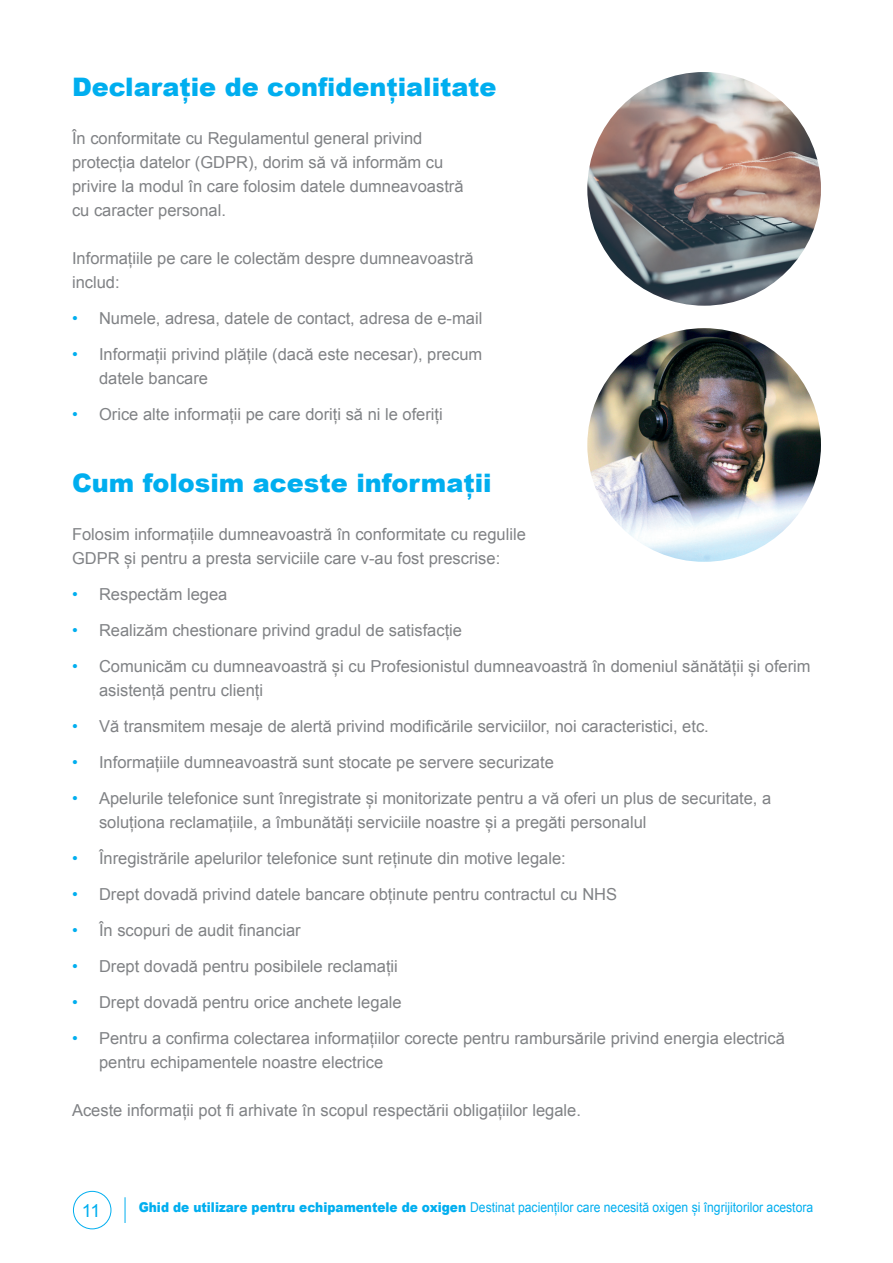
<style>
.page{position:relative;width:893px;height:1263px;background:#fff}
.page>*{position:absolute;margin:0;border:0;box-sizing:border-box;transform-origin:0 0}
.t1{font:900 25.5px "Arial";color:#00aeef}
.t2{font:18px "Arial";color:#00aeef}
.t3{font:16.5px/24px "Arial";color:#808285}
.t4{font:13.5px "Arial";color:#00aeef;scale:.9 1}
.s1{color:#00aeef}
.s2{font-weight:900}
</style>
<div class="page">
<div style="left:73px;top:1191px;width:38px;height:38px;border:1px solid #00aeef;border-radius:50%"></div>
<svg style="left:125px;top:1197px;width:1px;height:26px"></svg>
<img style="left:587px;top:72px;width:234px;height:234px;border-radius:117px">
<img style="left:587px;top:328px;width:234px;height:234px;border-radius:117px">
<h1 class="t1" style="left:72px;top:68px;width:426px">Declarație de confidențialitate</h1>
<p class="t3" style="left:72px;top:126px;width:393px">În conformitate cu Regulamentul general privind protecția datelor (GDPR), dorim să vă informăm cu privire la modul în care folosim datele dumneavoastră cu caracter personal.</p>
<p class="t3" style="left:72px;top:246px;width:403px">Informațiile pe care le colectăm despre dumneavoastră includ:</p>
<p class="t3" style="left:72px;top:306px;width:412px"><span class="s1">•</span> Numele, adresa, datele de contact, adresa de e-mail</p>
<p class="t3" style="left:99px;top:342px;width:385px;text-indent:-27px"><span class="s1">•</span> Informații privind plățile (dacă este necesar), precum datele bancare</p>
<p class="t3" style="left:72px;top:402px;width:372px"><span class="s1">•</span> Orice alte informații pe care doriți să ni le oferiți</p>
<h1 class="t1" style="left:72px;top:464px;width:421px">Cum folosim aceste informații</h1>
<p class="t3" style="left:72px;top:522px;width:455px">Folosim informațiile dumneavoastră în conformitate cu regulile<br>GDPR și pentru a presta serviciile care v-au fost prescrise:</p>
<p class="t3" style="left:72px;top:582px;width:157px"><span class="s1">•</span> Respectăm legea</p>
<p class="t3" style="left:72px;top:618px;width:392px"><span class="s1">•</span> Realizăm chestionare privind gradul de satisfacție</p>
<p class="t3" style="left:99px;top:654px;width:713px;text-indent:-27px"><span class="s1">•</span> Comunicăm cu dumneavoastră și cu Profesionistul dumneavoastră în domeniul sănătății și oferim asistență pentru clienți</p>
<p class="t3" style="left:72px;top:714px;width:638px"><span class="s1">•</span> Vă transmitem mesaje de alertă privind modificările serviciilor, noi caracteristici, etc.</p>
<p class="t3" style="left:72px;top:750px;width:483px"><span class="s1">•</span> Informațiile dumneavoastră sunt stocate pe servere securizate</p>
<p class="t3" style="left:99px;top:786px;width:674px;text-indent:-27px"><span class="s1">•</span> Apelurile telefonice sunt înregistrate și monitorizate pentru a vă oferi un plus de securitate, a soluționa reclamațiile, a îmbunătăți serviciile noastre și a pregăti personalul</p>
<p class="t3" style="left:72px;top:846px;width:495px"><span class="s1">•</span> Înregistrările apelurilor telefonice sunt reținute din motive legale:</p>
<p class="t3" style="left:72px;top:882px;width:547px"><span class="s1">•</span> Drept dovadă privind datele bancare obținute pentru contractul cu NHS</p>
<p class="t3" style="left:72px;top:918px;width:230px"><span class="s1">•</span> În scopuri de audit financiar</p>
<p class="t3" style="left:72px;top:954px;width:327px"><span class="s1">•</span> Drept dovadă pentru posibilele reclamații</p>
<p class="t3" style="left:72px;top:990px;width:331px"><span class="s1">•</span> Drept dovadă pentru orice anchete legale</p>
<p class="t3" style="left:99px;top:1026px;width:687px;text-indent:-27px"><span class="s1">•</span> Pentru a confirma colectarea informațiilor corecte pentru rambursările privind energia electrică pentru echipamentele noastre electrice</p>
<p class="t3" style="left:72px;top:1098px;width:510px">Aceste informații pot fi arhivate în scopul respectării obligațiilor legale.</p>
<p class="t2" style="left:82px;top:1198px;width:20px">11</p>
<p class="t4" style="left:139px;top:1198px;width:751px"><span class="s2">Ghid de utilizare pentru echipamentele de oxigen</span> Destinat pacienților care necesită oxigen și îngrijitorilor acestora</p>
</div>
